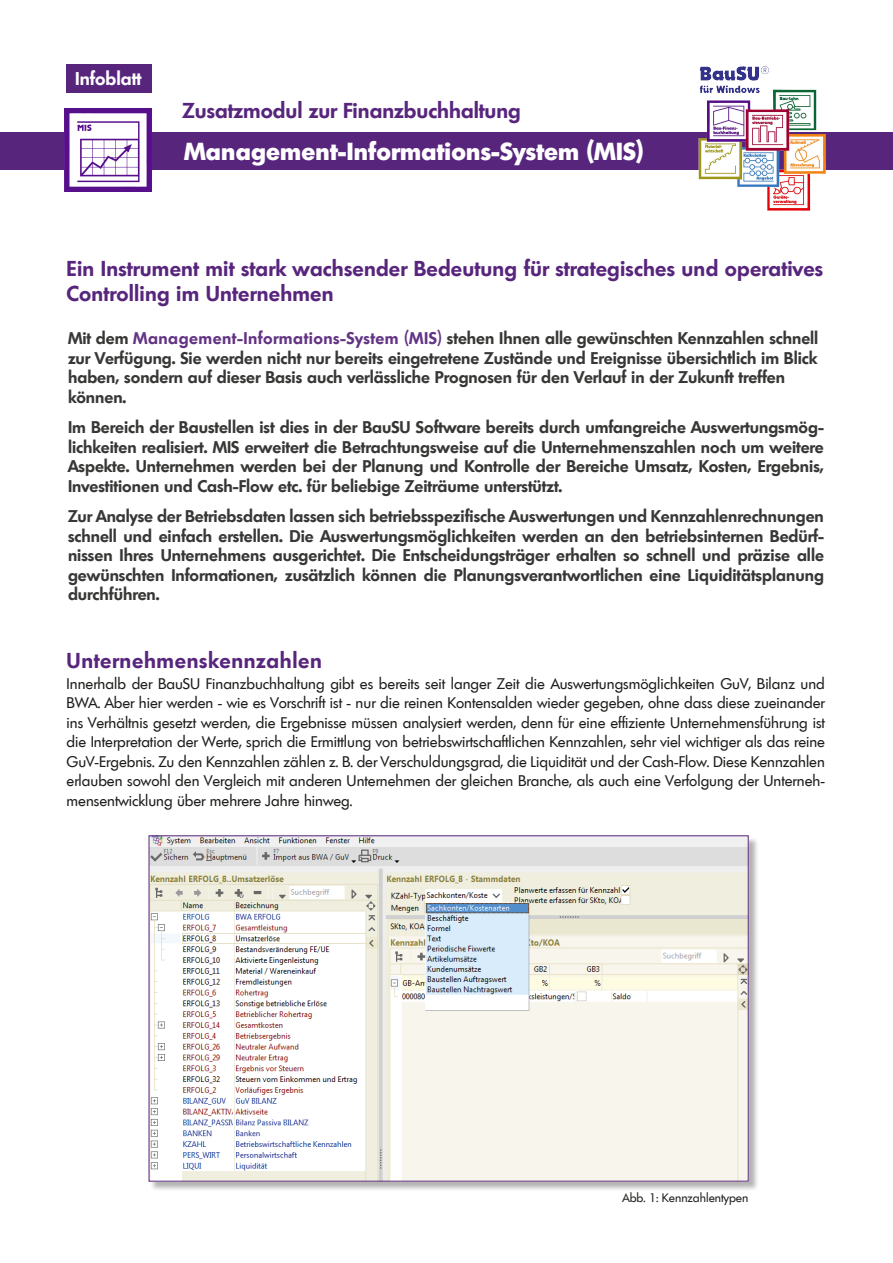
<style>
.page{position:relative;width:893px;height:1263px;background:#fff}
.page>*{position:absolute;margin:0;border:0;box-sizing:border-box;transform-origin:0 0}
.t1{font:800 24px "Limerick";letter-spacing:.01em;color:#fff}
.t2{font:600 21px/25.2px "Limerick";letter-spacing:.01em;color:#58257d}
.t3{font:600 21px "Limerick";letter-spacing:.03em;color:#58257d}
.t4{font:600 18px "Limerick";color:#fff}
.t5{font:600 16.5px/19.6px "Limerick";color:#373736;text-align:justify}
.t6{font:15px/19.5px "Limerick";color:#1d1d1b;text-align:justify}
.t7{font:12px "Limerick";color:#1d1d1b}
.s1{color:#633384}
</style>
<div class="page">
<div style="left:150px;top:837px;width:609px;height:355px;background:#1d1d1b;opacity:.33"></div>
<img style="left:151px;top:838px;width:595px;height:341px">
<div style="left:0;top:133px;width:893px;height:37px;background:#58257d"></div>
<div style="left:67px;top:64px;width:85px;height:29px;background:#58257d"></div>
<img style="left:696px;top:66px;width:131px;height:145px">
<img style="left:65px;top:109px;width:86px;height:82px">
<p class="t4" style="left:75px;top:67px;width:68px">Infoblatt</p>
<p class="t2" style="left:183px;top:98px;width:340px">Zusatzmodul zur Finanzbuchhaltung</p>
<h1 class="t1" style="left:184px;top:136px;width:461px">Management-Informations-System (MIS)</h1>
<p class="t2" style="left:67px;top:256px;width:758px">Ein Instrument mit stark wachsender Bedeutung für strategisches und operatives<br>Controlling im Unternehmen</p>
<p class="t5" style="left:68px;top:328px;width:752px;text-align:left">Mit dem <span class="s1">Management-Informations-System (MIS)</span> stehen Ihnen alle gewünschten Kennzahlen schnell zur Verfügung. Sie werden nicht nur bereits eingetretene Zustände und Ereignisse übersichtlich im Blick haben, sondern auf dieser Basis auch verlässliche Prognosen für den Verlauf in der Zukunft treffen können.</p>
<p class="t5" style="left:68px;top:417px;width:757px">Im Bereich der Baustellen ist dies in der BauSU Software bereits durch umfangreiche Auswertungsmög&shy;lichkeiten realisiert. MIS erweitert die Betrachtungsweise auf die Unternehmenszahlen noch um weitere Aspekte. Unternehmen werden bei der Planung und Kontrolle der Bereiche Umsatz, Kosten, Ergebnis, Investitionen und Cash-Flow etc. für beliebige Zeiträume unterstützt.</p>
<p class="t5" style="left:68px;top:506px;width:757px">Zur Analyse der Betriebsdaten lassen sich betriebsspezifische Auswertungen und Kennzahlenrechnungen schnell und einfach erstellen. Die Auswertungsmöglichkeiten werden an den betriebsinternen Bedürf&shy;nissen Ihres Unternehmens ausgerichtet. Die Entscheidungsträger erhalten so schnell und präzise alle gewünschten Informationen, zusätzlich können die Planungsverantwortlichen eine Liquiditätsplanung durchführen.</p>
<p class="t3" style="left:67px;top:646px;width:257px">Unternehmenskennzahlen</p>
<p class="t6" style="left:67px;top:673px;width:760px">Innerhalb der BauSU Finanzbuchhaltung gibt es bereits seit langer Zeit die Auswertungsmöglichkeiten GuV, Bilanz und BWA. Aber hier werden - wie es Vorschrift ist - nur die reinen Kontensalden wieder gegeben, ohne dass diese zueinander ins Verhältnis gesetzt werden, die Ergebnisse müssen analysiert werden, denn für eine effiziente Unternehmensführung ist die Interpretation der Werte, sprich die Ermittlung von betriebswirtschaftlichen Kennzahlen, sehr viel wichtiger als das reine GuV-Ergebnis. Zu den Kennzahlen zählen z. B. der Verschuldungsgrad, die Liquidität und der Cash-Flow. Diese Kennzahlen erlauben sowohl den Vergleich mit anderen Unternehmen der gleichen Branche, als auch eine Verfolgung der Unterneh&shy;mensentwicklung über mehrere Jahre hinweg.</p>
<p class="t7" style="left:622px;top:1190px;width:127px">Abb. 1: Kennzahlentypen</p>
</div>
